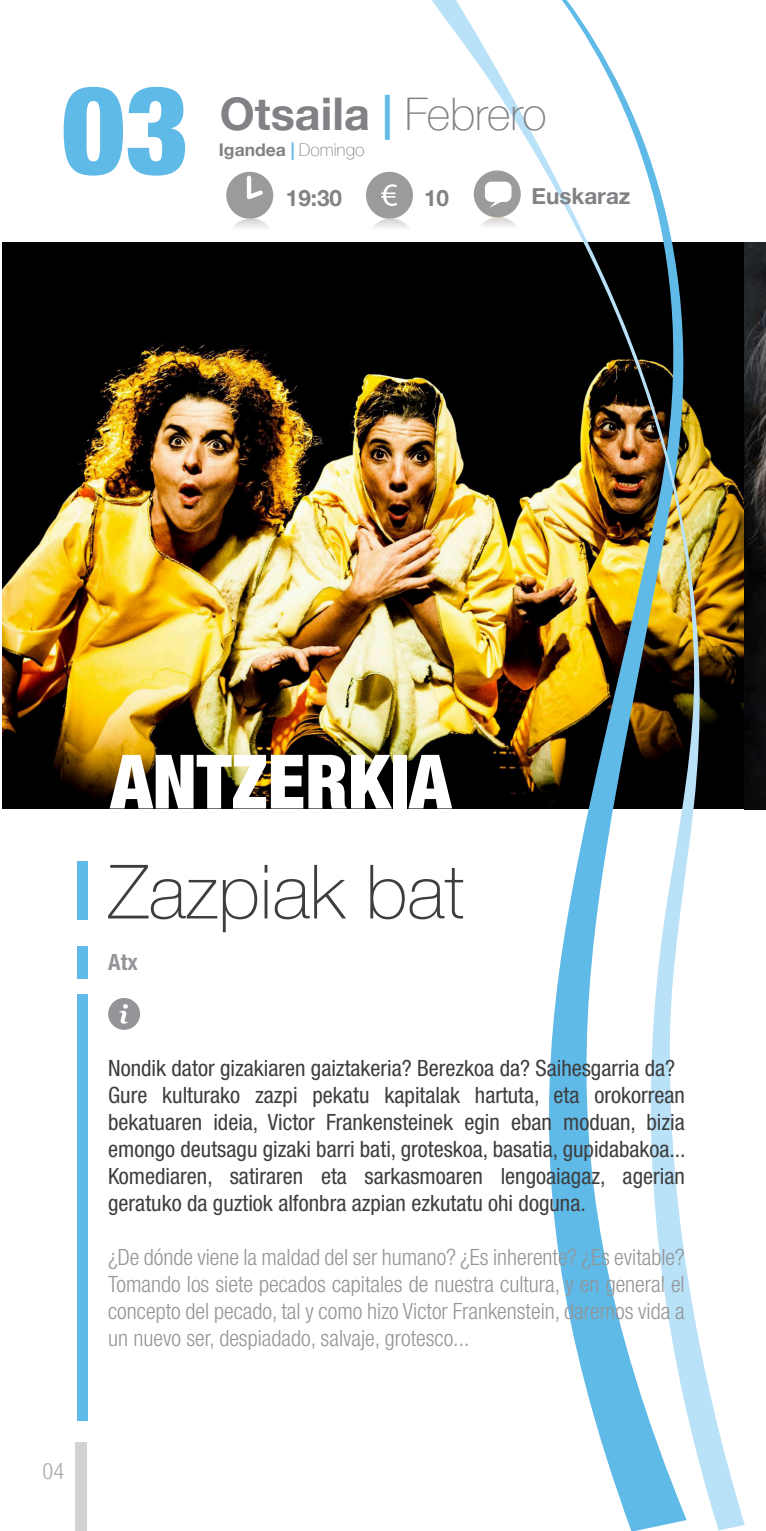
<style>
.page{position:relative;width:766px;height:1531px;background:#fff}
.page>*{position:absolute;margin:0;border:0;box-sizing:border-box;transform-origin:0 0}
.t1{font:900 condensed 123px "Helvetica Neue";color:#60bae8}
.t2{font:100 75px "Helvetica Neue";color:#3e3e3f}
.t3{font:900 condensed 75px "Helvetica Neue";color:#fff}
.t4{font:700 45px "Helvetica Neue";color:#808285}
.t5{font:condensed 22.5px/27px "Helvetica Neue";color:#3e3e3f}
.t6{font:300 condensed 22.5px/27px "Helvetica Neue";color:#939598;text-align:justify}
.t7{font:700 22.5px "Helvetica Neue";color:#808285}
.t8{font:700 condensed 22.5px "Helvetica Neue";color:#939598}
.t9{font:300 condensed 22.5px "Helvetica Neue";color:#a8a9ad}
.t10{font:700 17.5px "Helvetica Neue";color:#808285}
.s1{color:#60bae8}
.s2{font-weight:100}
</style>
<div class="page">
<img style="left:2px;top:243px;width:417px;height:565px">
<svg style="left:419px;top:0;width:325px;height:1530px"></svg>
<img style="left:744px;top:243px;width:21px;height:567px">
<div style="left:75px;top:1442px;width:11px;height:89px;background:#d1d2d4"></div>
<div style="left:226px;top:172px;width:47px;height:47px;background:#9c9b9b;border-radius:50%"></div>
<svg style="left:246px;top:173px;width:20px;height:27px"></svg>
<svg style="left:233px;top:218px;width:36px;height:10px"></svg>
<div style="left:366px;top:172px;width:47px;height:47px;background:#9c9b9b;border-radius:50%"></div>
<svg style="left:373px;top:218px;width:36px;height:10px"></svg>
<svg style="left:381px;top:184px;width:16px;height:22px"></svg>
<div style="left:77px;top:861px;width:11px;height:58px;background:#60bae8"></div>
<div style="left:77px;top:994px;width:11px;height:427px;background:#60bae8"></div>
<svg style="left:108px;top:998px;width:32px;height:32px"></svg>
<div style="left:77px;top:946px;width:11px;height:32px;background:#60bae8"></div>
<div style="left:473px;top:170px;width:47px;height:47px;background:#9c9b9b;border-radius:50%"></div>
<svg style="left:477px;top:217px;width:42px;height:14px"></svg>
<div style="left:484px;top:182px;width:27px;height:20px;background:#fff;border-radius:6px"></div>
<svg style="left:489px;top:201px;width:12px;height:7px"></svg>
<h1 class="t1" style="left:61px;top:54px;width:129px">03</h1>
<h3 class="t4" style="left:220px;top:78px;width:328px">Otsaila <span class="s1">|</span> <span class="s2">Febrero</span></h3>
<p class="t10" style="left:219px;top:136px;width:147px">Igandea <span class="s1">|</span> <span class="s2">Domingo</span></p>
<p class="t7" style="left:286px;top:180px;width:58px">19:30</p>
<p class="t7" style="left:424px;top:180px;width:27px">10</p>
<p class="t7" style="left:531px;top:179px;width:101px">Euskaraz</p>
<h2 class="t3" style="left:111px;top:735px;width:342px">ANTZERKIA</h2>
<h2 class="t2" style="left:108px;top:835px;width:357px">Zazpiak bat</h2>
<p class="t8" style="left:108px;top:948px;width:31px">Atx</p>
<p class="t5" style="left:108px;top:1054px;width:579px">Nondik dator gizakiaren gaiztakeria? Berezkoa da? Saihesgarria da?<br>Gure kulturako zazpi pekatu kapitalak hartuta, eta orokorrean bekatuaren ideia, Victor Frankensteinek egin eban moduan, bizia emongo deutsagu gizaki barri bati, groteskoa, basatia, gupidabakoa...<br>Komediaren, satiraren eta sarkasmoaren lengoaiagaz, agerian geratuko da guztiok alfonbra azpian ezkutatu ohi doguna.</p>
<p class="t6" style="left:108px;top:1243px;width:578px">¿De dónde viene la maldad del ser humano? ¿Es inherente? ¿Es evitable?<br>Tomando los siete pecados capitales de nuestra cultura, y en general el concepto del pecado, tal y como hizo Victor Frankenstein, daremos vida a un nuevo ser, despiadado, salvaje, grotesco...</p>
<p class="t9" style="left:43px;top:1458px;width:23px">04</p>
</div>
